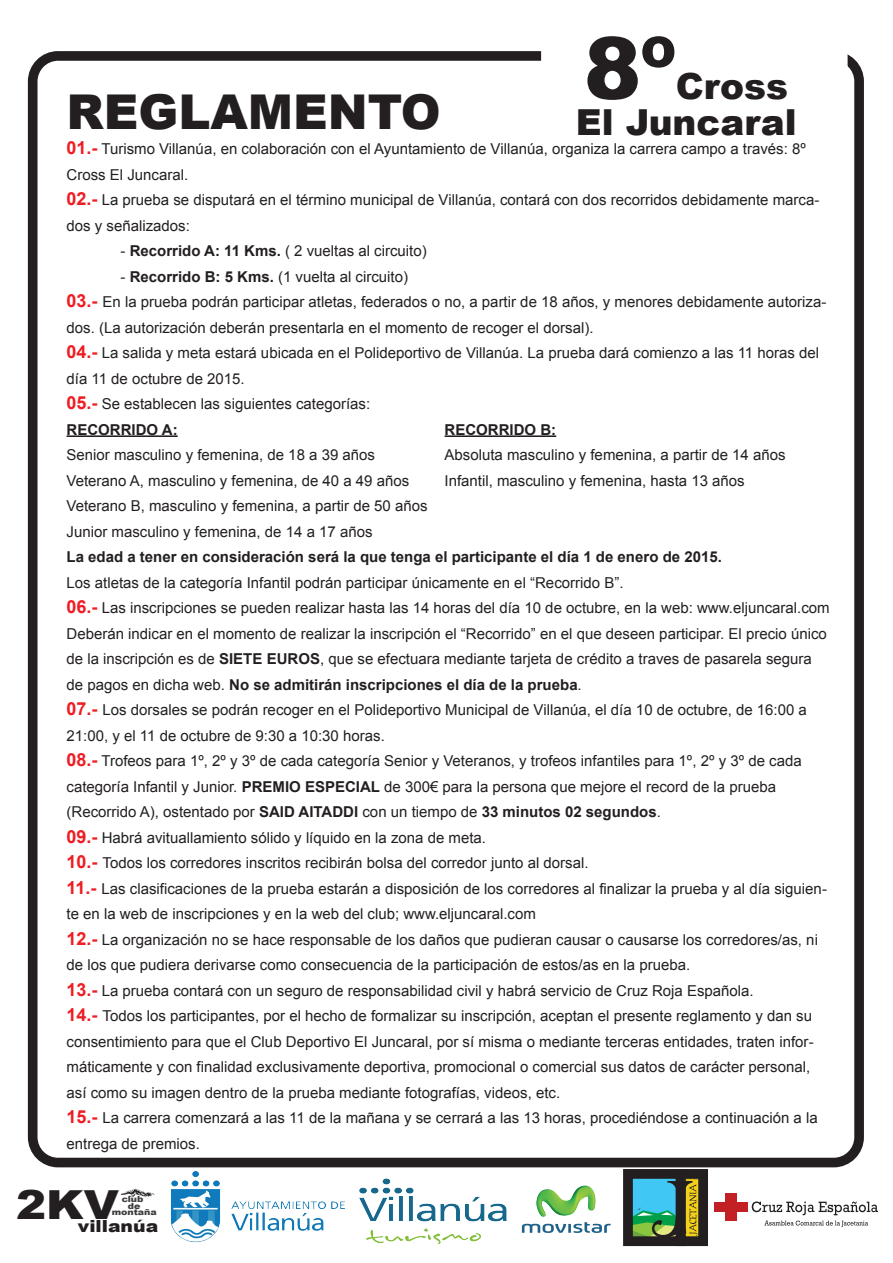
<style>
.page{position:relative;width:893px;height:1263px;background:#fff}
.page>*{position:absolute;margin:0;border:0;box-sizing:border-box;transform-origin:0 0}
.t1{font:900 86.1px "Arial";color:#231f20}
.t2{font:900 48px "Arial";color:#231f20}
.t3{font:900 40.05px "Arial";color:#231f20;scale:1.13 1}
.t4{font:900 36px "Arial";color:#231f20}
.t5{font:900 35.85px "Arial";color:#231f20}
.t6{font:900 16.65px "Arial";color:#231f20;scale:1.13 1}
.t7{font:15px/25.5px "Arial";color:#231f20}
.t8{font:700 15px "Arial";color:#231f20}
.t9{font:900 8.4px/6.6px "Arial";color:#3e3e3f;text-align:center;scale:1.13 1}
.s1{font-weight:700;font-size:18px;color:#ee1d23}
.s2{font-weight:700}
</style>
<div class="page">
<div style="left:28px;top:51px;width:836px;height:1116px;border:10px solid #231f20;border-radius:25px"></div>
<div style="left:542px;top:28px;width:305px;height:115px;background:#fff;border-radius:18px"></div>
<div style="left:541px;top:27px;width:307px;height:117px;border:2px solid #fff;border-radius:18px"></div>
<hr style="left:67px;top:435px;width:111px;height:2px;background:#231f20">
<hr style="left:445px;top:435px;width:111px;height:2px;background:#231f20">
<div style="left:676px;top:1169px;width:32px;height:77px;background:#231f20"></div>
<div style="left:623px;top:1169px;width:62px;height:77px;border:10px solid #231f20"></div>
<svg style="left:627px;top:1177px;width:73px;height:64px"></svg>
<svg style="left:522px;top:1222px;width:89px;height:11px"></svg>
<img style="left:536px;top:1185px;width:59px;height:32px">
<div style="left:725px;top:1193px;width:11px;height:28px;background:#c32025"></div>
<div style="left:714px;top:1202px;width:33px;height:9px;background:#c32025"></div>
<svg style="left:752px;top:1201px;width:126px;height:26px"></svg>
<img style="left:389px;top:1179px;width:118px;height:65px">
<svg style="left:120px;top:1191px;width:8px;height:4px"></svg>
<img style="left:128px;top:1156px;width:261px;height:88px">
<h1 class="t1" style="left:584px;top:6px;width:93px">8º</h1>
<h3 class="t4" style="left:676px;top:60px;width:114px">Cross</h3>
<h2 class="t2" style="left:67px;top:77px;width:376px">REGLAMENTO</h2>
<h3 class="t5" style="left:576px;top:96px;width:222px">El Juncaral</h3>
<p class="t7" style="left:67px;top:136px;width:754px"><span class="s1">01.-</span> Turismo Villanúa, en colaboración con el Ayuntamiento de Villanúa, organiza la carrera campo a través: 8º Cross El Juncaral.<br><span class="s1">02.-</span> La prueba se disputará en el término municipal de Villanúa, contará con dos recorridos debidamente marca&shy;dos y señalizados:</p>
<p class="t7" style="left:121px;top:238px;width:308px">- <span class="s2">Recorrido A: 11 Kms.</span> ( 2 vueltas al circuito)</p>
<p class="t7" style="left:67px;top:264px;width:761px;text-indent:54px">- <span class="s2">Recorrido B: 5 Kms.</span> (1 vuelta al circuito)<br><span class="s1">03.-</span> En la prueba podrán participar atletas, federados o no, a partir de 18 años, y menores debidamente autoriza&shy;dos. (La autorización deberán presentarla en el momento de recoger el dorsal).<br><span class="s1">04.-</span> La salida y meta estará ubicada en el Polideportivo de Villanúa. La prueba dará comienzo a las 11 horas del día 11 de octubre de 2015.<br><span class="s1">05.-</span> Se establecen las siguientes categorías:<br><span class="s2">RECORRIDO A:</span></p>
<p class="t8" style="left:445px;top:419px;width:113px">RECORRIDO B:</p>
<p class="t7" style="left:67px;top:442px;width:310px">Senior masculino y femenina, de 18 a 39 años</p>
<p class="t7" style="left:445px;top:442px;width:342px">Absoluta masculino y femenina, a partir de 14 años</p>
<p class="t7" style="left:67px;top:468px;width:344px">Veterano A, masculino y femenina, de 40 a 49 años</p>
<p class="t7" style="left:445px;top:468px;width:302px">Infantil, masculino y femenina, hasta 13 años</p>
<p class="t7" style="left:67px;top:493px;width:363px">Veterano B, masculino y femenina, a partir de 50 años<br>Junior masculino y femenina, de 14 a 17 años</p>
<p class="t8" style="left:67px;top:547px;width:657px">La edad a tener en consideración será la que tenga el participante el día 1 de enero de 2015.</p>
<p class="t7" style="left:67px;top:570px;width:765px">Los atletas de la categoría Infantil podrán participar únicamente en el “Recorrido B”.<br><span class="s1">06.-</span> Las inscripciones se pueden realizar hasta las 14 horas del día 10 de octubre, en la web: www.eljuncaral.com Deberán indicar en el momento de realizar la inscripción el “Recorrido” en el que deseen participar. El precio único de la inscripción es de <span class="s2">SIETE EUROS</span>, que se efectuara mediante tarjeta de crédito a traves de pasarela segura de pagos en dicha web. <span class="s2">No se admitirán inscripciones el día de la prueba</span>.<br><span class="s1">07.-</span> Los dorsales se podrán recoger en el Polideportivo Municipal de Villanúa, el día 10 de octubre, de 16:00 a 21:00, y el 11 de octubre de 9:30 a 10:30 horas.<br><span class="s1">08.-</span> Trofeos para 1º, 2º y 3º de cada categoría Senior y Veteranos, y trofeos infantiles para 1º, 2º y 3º de cada categoría Infantil y Junior. <span class="s2">PREMIO ESPECIAL</span> de 300€ para la persona que mejore el record de la prueba (Recorrido A), ostentado por <span class="s2">SAID AITADDI</span> con un tiempo de <span class="s2">33 minutos 02 segundos</span>.<br><span class="s1">09.-</span> Habrá avituallamiento sólido y líquido en la zona de meta.<br><span class="s1">10.-</span> Todos los corredores inscritos recibirán bolsa del corredor junto al dorsal.<br><span class="s1">11.-</span> Las clasificaciones de la prueba estarán a disposición de los corredores al finalizar la prueba y al día siguien&shy;te en la web de inscripciones y en la web del club; www.eljuncaral.com<br><span class="s1">12.-</span> La organización no se hace responsable de los daños que pudieran causar o causarse los corredores/as, ni de los que pudiera derivarse como consecuencia de la participación de estos/as en la prueba.<br><span class="s1">13.-</span> La prueba contará con un seguro de responsabilidad civil y habrá servicio de Cruz Roja Española.<br><span class="s1">14.-</span> Todos los participantes, por el hecho de formalizar su inscripción, aceptan el presente reglamento y dan su consentimiento para que el Club Deportivo El Juncaral, por sí misma o mediante terceras entidades, traten infor&shy;máticamente y con finalidad exclusivamente deportiva, promocional o comercial sus datos de carácter personal, así como su imagen dentro de la prueba mediante fotografías, videos, etc.<br><span class="s1">15.-</span> La carrera comenzará a las 11 de la mañana y se cerrará a las 13 horas, procediéndose a continuación a la entrega de premios.</p>
<h3 class="t3" style="left:16px;top:1175px;width:92px">2KV</h3>
<p class="t6" style="left:78px;top:1214px;width:73px">villanúa</p>
<p class="t9" style="left:112px;top:1196px;width:41px">club<br>de montaña</p>
</div>
